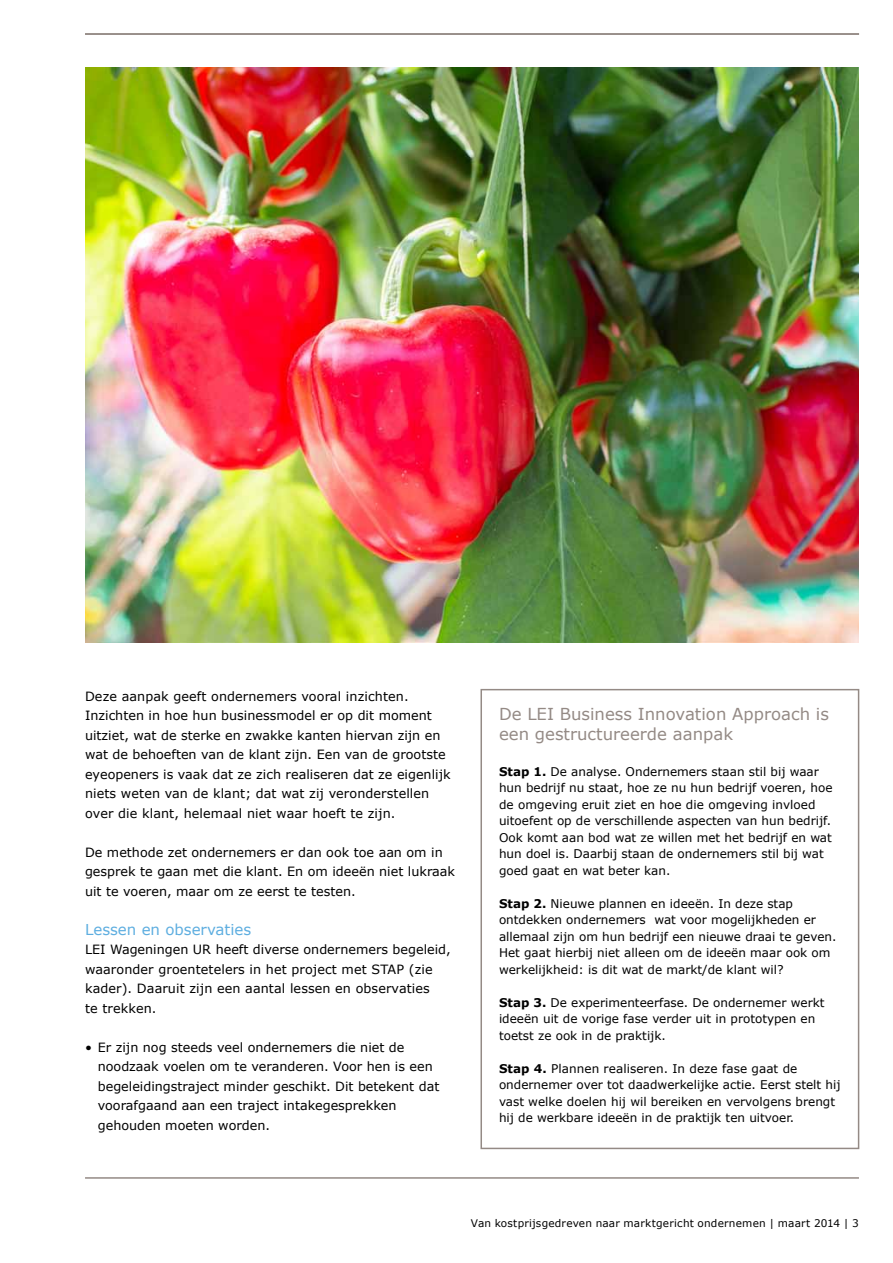
<style>
.page{position:relative;width:893px;height:1263px;background:#fff}
.page>*{position:absolute;margin:0;border:0;box-sizing:border-box;transform-origin:0 0}
.t1{font:16.5px/19.5px "Verdana";color:#948a85}
.t2{font:15px "Verdana";color:#5eaee0}
.t3{font:12.75px/19.5px "Verdana";color:#000}
.t4{font:12px/16.5px "Verdana";color:#000}
.t5{font:10.5px "Verdana";letter-spacing:.015em;color:#000}
.s1{font-weight:700}
</style>
<div class="page">
<hr style="left:85px;top:1177px;width:774px;height:2px;background:#948a85">
<hr style="left:85px;top:33px;width:774px;height:2px;background:#948a85">
<img style="left:85px;top:67px;width:774px;height:575px">
<div style="left:480px;top:689px;width:379px;height:460px;border:2px solid #948a85"></div>
<p class="t3" style="left:85px;top:686px;width:367px">Deze aanpak geeft ondernemers vooral inzichten.<br>Inzichten in hoe hun businessmodel er op dit moment uitziet, wat de sterke en zwakke kanten hiervan zijn en wat de behoeften van de klant zijn. Een van de grootste eyeopeners is vaak dat ze zich realiseren dat ze eigenlijk niets weten van de klant; dat wat zij veronderstellen over die klant, helemaal niet waar hoeft te zijn.</p>
<p class="t3" style="left:85px;top:842px;width:371px">De methode zet ondernemers er dan ook toe aan om in gesprek te gaan met die klant. En om ideeën niet lukraak uit te voeren, maar om ze eerst te testen.</p>
<p class="t2" style="left:85px;top:919px;width:168px">Lessen en observaties</p>
<p class="t3" style="left:85px;top:940px;width:367px">LEI Wageningen UR heeft diverse ondernemers begeleid, waaronder groentetelers in het project met STAP (zie kader). Daaruit zijn een aantal lessen en observaties<br>te trekken.</p>
<p class="t3" style="left:98px;top:1037px;width:343px;text-indent:-13px">• Er zijn nog steeds veel ondernemers die niet de noodzaak voelen om te veranderen. Voor hen is een begeleidingstraject minder geschikt. Dit betekent dat voorafgaand aan een traject intakegesprekken gehouden moeten worden.</p>
<h1 class="t1" style="left:499px;top:704px;width:331px">De LEI Business Innovation Approach is een gestructureerde aanpak</h1>
<p class="t4" style="left:499px;top:763px;width:335px"><span class="s1">Stap 1.</span> De analyse. Ondernemers staan stil bij waar hun bedrijf nu staat, hoe ze nu hun bedrijf voeren, hoe de omgeving eruit ziet en hoe die omgeving invloed uitoefent op de verschillende aspecten van hun bedrijf.<br>Ook komt aan bod wat ze willen met het bedrijf en wat hun doel is. Daarbij staan de ondernemers stil bij wat goed gaat en wat beter kan.</p>
<p class="t4" style="left:499px;top:895px;width:339px"><span class="s1">Stap 2.</span> Nieuwe plannen en ideeën. In deze stap ontdekken ondernemers wat voor mogelijkheden er allemaal zijn om hun bedrijf een nieuwe draai te geven.<br>Het gaat hierbij niet alleen om de ideeën maar ook om werkelijkheid: is dit wat de markt/de klant wil?</p>
<p class="t4" style="left:499px;top:994px;width:327px"><span class="s1">Stap 3.</span> De experimenteerfase. De ondernemer werkt ideeën uit de vorige fase verder uit in prototypen en toetst ze ook in de praktijk.</p>
<p class="t4" style="left:499px;top:1060px;width:343px"><span class="s1">Stap 4.</span> Plannen realiseren. In deze fase gaat de ondernemer over tot daadwerkelijke actie. Eerst stelt hij vast welke doelen hij wil bereiken en vervolgens brengt hij de werkbare ideeën in de praktijk ten uitvoer.</p>
<p class="t5" style="left:471px;top:1216px;width:389px">Van kostprijsgedreven naar marktgericht ondernemen | maart 2014 | 3</p>
</div>
